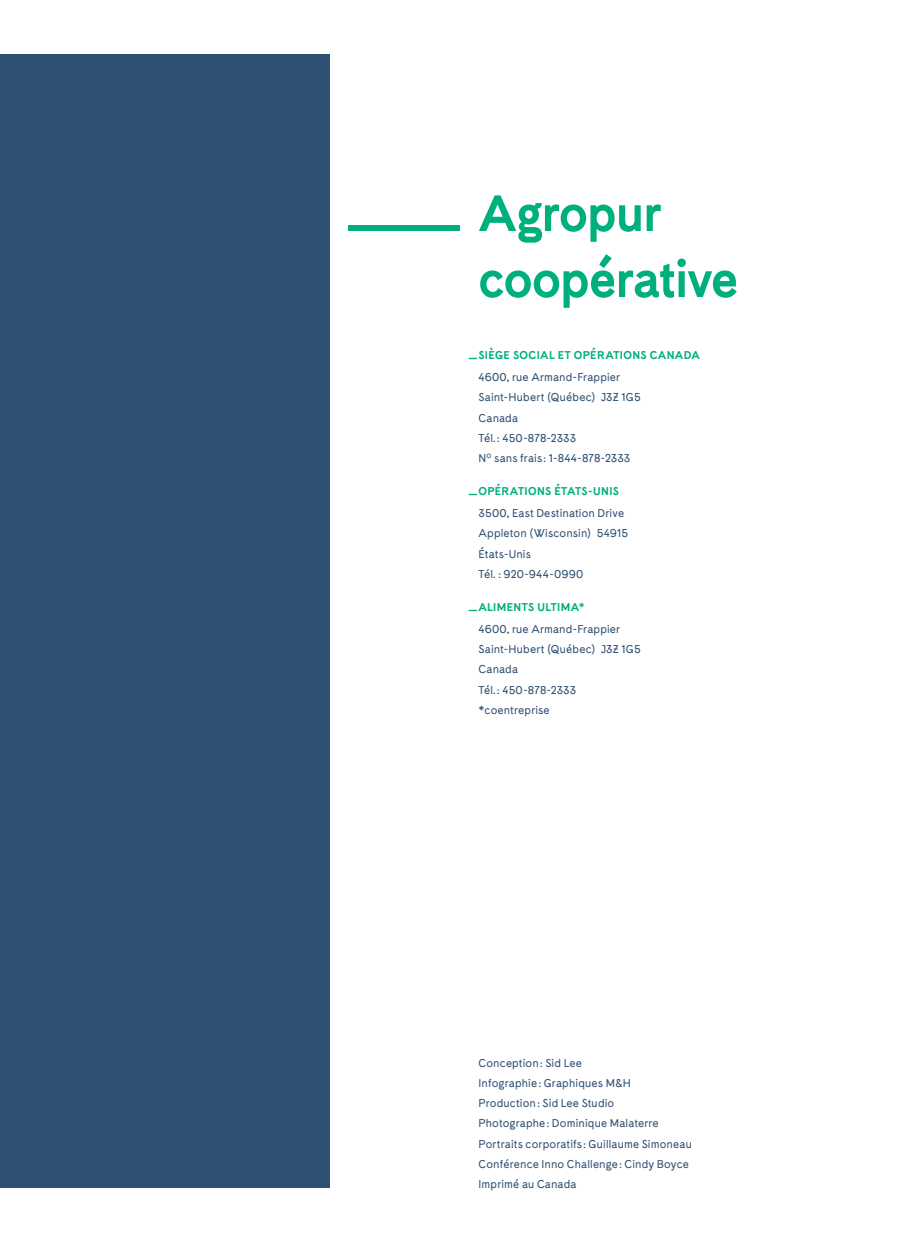
<style>
.page{position:relative;width:918px;height:1242px;background:#fff}
.page>*{position:absolute;margin:0;border:0;box-sizing:border-box;transform-origin:0 0}
.t1{font:700 54px "Cadiz";letter-spacing:-.01em;color:#00af7e}
.NIVEAU_5_-_TEXTE_COU{font:500 12px "Cadiz";letter-spacing:.015em;color:#2e5072}
.NIVEAU_3_-_SOUS-TITR{font:700 12px "Cadiz";letter-spacing:.035em;color:#00af7e}
</style>
<div class="page">
<div style="left:0;top:54px;width:329px;height:1134px;background:#2e5072"></div>
<div style="left:348px;top:226px;width:112px;height:5px;background:#00af7e"></div>
<p class="t1" style="left:479px;top:179px;width:184px">Agropur</p>
<p class="t1" style="left:479px;top:245px;width:261px">coopérative</p>
<p class="NIVEAU_3_-_SOUS-TITR" style="left:468px;top:347px;width:233px">—SIÈGE SOCIAL ET OPÉRATIONS CANADA</p>
<p class="NIVEAU_5_-_TEXTE_COU" style="left:479px;top:370px;width:143px">4600, rue Armand-Frappier</p>
<p class="NIVEAU_5_-_TEXTE_COU" style="left:479px;top:390px;width:164px">Saint-Hubert (Québec) J3Z 1G5</p>
<p class="NIVEAU_5_-_TEXTE_COU" style="left:479px;top:410px;width:41px">Canada</p>
<p class="NIVEAU_5_-_TEXTE_COU" style="left:479px;top:431px;width:99px">Tél. : 450-878-2333</p>
<p class="NIVEAU_5_-_TEXTE_COU" style="left:479px;top:451px;width:153px">N<sup>o</sup> sans frais : 1-844-878-2333</p>
<p class="NIVEAU_3_-_SOUS-TITR" style="left:468px;top:483px;width:152px">—OPÉRATIONS ÉTATS-UNIS</p>
<p class="NIVEAU_5_-_TEXTE_COU" style="left:479px;top:506px;width:147px">3500, East Destination Drive</p>
<p class="NIVEAU_5_-_TEXTE_COU" style="left:479px;top:526px;width:151px">Appleton (Wisconsin) 54915</p>
<p class="NIVEAU_5_-_TEXTE_COU" style="left:479px;top:546px;width:54px">États-Unis</p>
<p class="NIVEAU_5_-_TEXTE_COU" style="left:479px;top:567px;width:106px">Tél. : 920-944-0990</p>
<p class="NIVEAU_3_-_SOUS-TITR" style="left:468px;top:599px;width:118px">—ALIMENTS ULTIMA*</p>
<p class="NIVEAU_5_-_TEXTE_COU" style="left:479px;top:622px;width:143px">4600, rue Armand-Frappier</p>
<p class="NIVEAU_5_-_TEXTE_COU" style="left:479px;top:642px;width:164px">Saint-Hubert (Québec) J3Z 1G5</p>
<p class="NIVEAU_5_-_TEXTE_COU" style="left:479px;top:662px;width:41px">Canada</p>
<p class="NIVEAU_5_-_TEXTE_COU" style="left:479px;top:682px;width:99px">Tél. : 450-878-2333</p>
<p class="NIVEAU_5_-_TEXTE_COU" style="left:479px;top:703px;width:73px">*coentreprise</p>
<p class="NIVEAU_5_-_TEXTE_COU" style="left:479px;top:1055px;width:105px">Conception: Sid Lee</p>
<p class="NIVEAU_5_-_TEXTE_COU" style="left:479px;top:1076px;width:154px">Infographie: Graphiques M&amp;H</p>
<p class="NIVEAU_5_-_TEXTE_COU" style="left:479px;top:1096px;width:137px">Production: Sid Lee Studio</p>
<p class="NIVEAU_5_-_TEXTE_COU" style="left:479px;top:1116px;width:182px">Photographe: Dominique Malaterre</p>
<p class="NIVEAU_5_-_TEXTE_COU" style="left:479px;top:1136px;width:215px">Portraits corporatifs : Guillaume Simoneau</p>
<p class="NIVEAU_5_-_TEXTE_COU" style="left:479px;top:1157px;width:212px">Conférence Inno Challenge: Cindy Boyce</p>
<p class="NIVEAU_5_-_TEXTE_COU" style="left:479px;top:1177px;width:99px">Imprimé au Canada</p>
</div>
